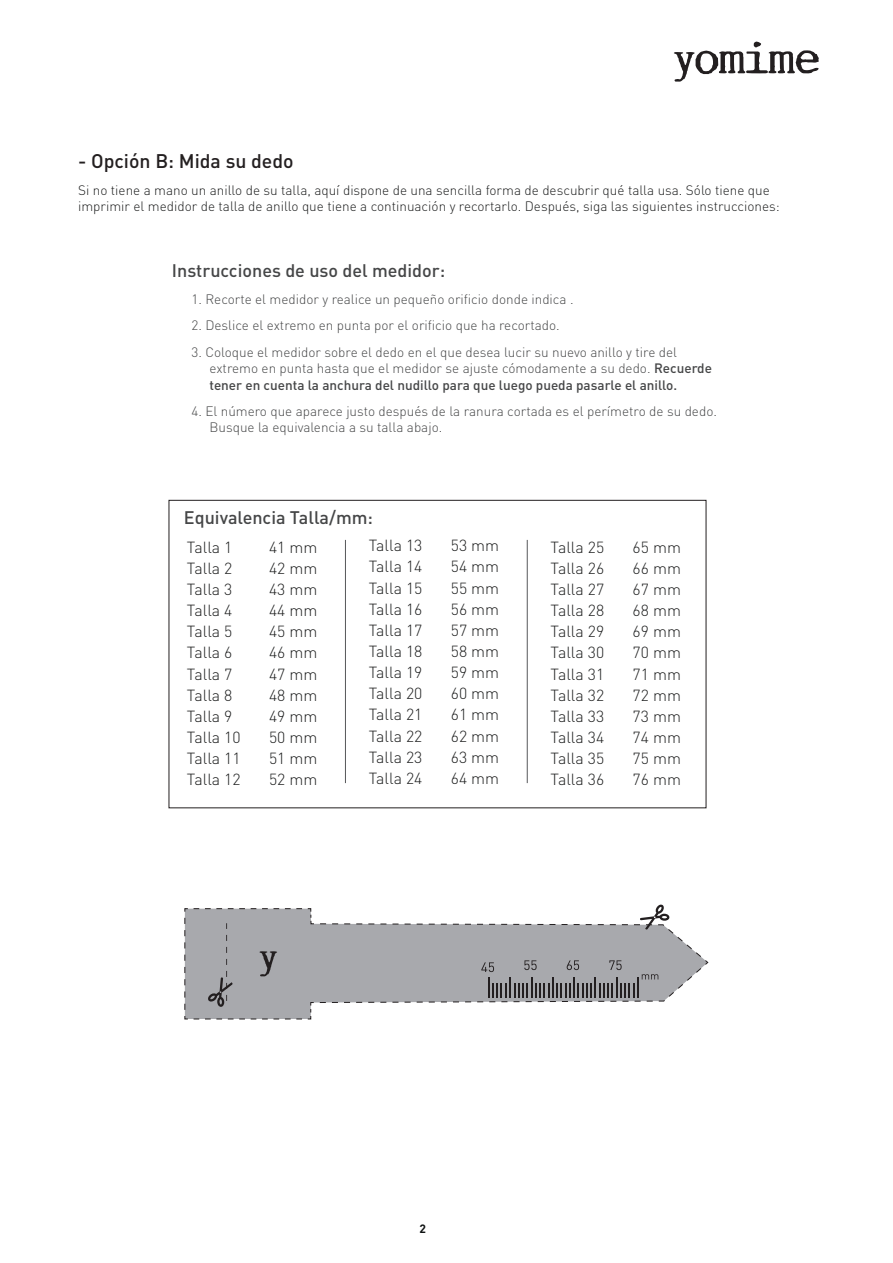
<style>
.page{position:relative;width:893px;height:1263px;background:#fff}
.page>*{position:absolute;margin:0;border:0;box-sizing:border-box;transform-origin:0 0}
.t1{font:500 19.5px "DIN Pro";color:#231f20}
.t2{font:500 18px "DIN Pro";color:#454647}
.t3{font:300 15.9px "DIN Pro";color:#1d1e1e}
.t4{font:300 13.5px/16.2px "DIN Pro";color:#454647}
.t5{font:300 13.5px/16.2px "DIN Pro";color:#1d1e1e}
.t6{font:700 12px "DIN Pro";color:#0f1313}
.s1{font-weight:500}
</style>
<div class="page">
<svg style="left:184px;top:904px;width:525px;height:116px"></svg>
<svg style="left:674px;top:42px;width:145px;height:40px"></svg>
<div style="left:169px;top:500px;width:537px;height:308px;border:1px solid #231f20"></div>
<hr style="left:345px;top:540px;width:1px;height:243px;background:#57585a">
<hr style="left:527px;top:540px;width:1px;height:243px;background:#57585a">
<h1 class="t1" style="left:78px;top:148px;width:217px">- Opción B: Mida su dedo</h1>
<p class="t5" style="left:78px;top:182px;width:703px">Si no tiene a mano un anillo de su talla, aquí dispone de una sencilla forma de descubrir qué talla usa. Sólo tiene que imprimir el medidor de talla de anillo que tiene a continuación y recortarlo. Después, siga las siguientes instrucciones:</p>
<h2 class="t2" style="left:172px;top:258px;width:275px">Instrucciones de uso del medidor:</h2>
<p class="t4" style="left:191px;top:290px;width:384px">1. Recorte el medidor y realice un pequeño orificio donde indica .</p>
<p class="t4" style="left:191px;top:317px;width:370px">2. Deslice el extremo en punta por el orificio que ha recortado.</p>
<p class="t4" style="left:209px;top:344px;width:504px;text-indent:-18px">3. Coloque el medidor sobre el dedo en el que desea lucir su nuevo anillo y tire del extremo en punta hasta que el medidor se ajuste cómodamente a su dedo. <span class="s1">Recuerde tener en cuenta la anchura del nudillo para que luego pueda pasarle el anillo.</span></p>
<p class="t4" style="left:209px;top:403px;width:509px;text-indent:-18px">4. El número que aparece justo después de la ranura cortada es el perímetro de su dedo.<br>Busque la equivalencia a su talla abajo.</p>
<h2 class="t2" style="left:184px;top:505px;width:191px">Equivalencia Talla/mm:</h2>
<p class="t3" style="left:187px;top:536px;width:47px">Talla 1</p>
<p class="t3" style="left:269px;top:536px;width:50px">41 mm</p>
<p class="t3" style="left:187px;top:557px;width:47px">Talla 2</p>
<p class="t3" style="left:269px;top:557px;width:50px">42 mm</p>
<p class="t3" style="left:187px;top:578px;width:47px">Talla 3</p>
<p class="t3" style="left:269px;top:578px;width:50px">43 mm</p>
<p class="t3" style="left:187px;top:600px;width:47px">Talla 4</p>
<p class="t3" style="left:269px;top:600px;width:50px">44 mm</p>
<p class="t3" style="left:187px;top:621px;width:47px">Talla 5</p>
<p class="t3" style="left:269px;top:621px;width:50px">45 mm</p>
<p class="t3" style="left:187px;top:642px;width:47px">Talla 6</p>
<p class="t3" style="left:269px;top:642px;width:50px">46 mm</p>
<p class="t3" style="left:187px;top:663px;width:47px">Talla 7</p>
<p class="t3" style="left:269px;top:663px;width:50px">47 mm</p>
<p class="t3" style="left:187px;top:684px;width:47px">Talla 8</p>
<p class="t3" style="left:269px;top:684px;width:50px">48 mm</p>
<p class="t3" style="left:187px;top:705px;width:47px">Talla 9</p>
<p class="t3" style="left:269px;top:705px;width:50px">49 mm</p>
<p class="t3" style="left:187px;top:726px;width:55px">Talla 10</p>
<p class="t3" style="left:269px;top:726px;width:50px">50 mm</p>
<p class="t3" style="left:187px;top:748px;width:55px">Talla 11</p>
<p class="t3" style="left:269px;top:748px;width:50px">51 mm</p>
<p class="t3" style="left:187px;top:769px;width:55px">Talla 12</p>
<p class="t3" style="left:269px;top:769px;width:50px">52 mm</p>
<p class="t3" style="left:369px;top:535px;width:55px">Talla 13</p>
<p class="t3" style="left:451px;top:535px;width:50px">53 mm</p>
<p class="t3" style="left:369px;top:556px;width:55px">Talla 14</p>
<p class="t3" style="left:451px;top:556px;width:50px">54 mm</p>
<p class="t3" style="left:369px;top:577px;width:55px">Talla 15</p>
<p class="t3" style="left:451px;top:577px;width:50px">55 mm</p>
<p class="t3" style="left:369px;top:598px;width:55px">Talla 16</p>
<p class="t3" style="left:451px;top:598px;width:50px">56 mm</p>
<p class="t3" style="left:369px;top:619px;width:55px">Talla 17</p>
<p class="t3" style="left:451px;top:619px;width:50px">57 mm</p>
<p class="t3" style="left:369px;top:640px;width:55px">Talla 18</p>
<p class="t3" style="left:451px;top:640px;width:50px">58 mm</p>
<p class="t3" style="left:369px;top:661px;width:55px">Talla 19</p>
<p class="t3" style="left:451px;top:661px;width:50px">59 mm</p>
<p class="t3" style="left:369px;top:683px;width:55px">Talla 20</p>
<p class="t3" style="left:451px;top:683px;width:50px">60 mm</p>
<p class="t3" style="left:369px;top:704px;width:55px">Talla 21</p>
<p class="t3" style="left:451px;top:704px;width:50px">61 mm</p>
<p class="t3" style="left:369px;top:725px;width:55px">Talla 22</p>
<p class="t3" style="left:451px;top:725px;width:50px">62 mm</p>
<p class="t3" style="left:369px;top:746px;width:55px">Talla 23</p>
<p class="t3" style="left:451px;top:746px;width:50px">63 mm</p>
<p class="t3" style="left:369px;top:767px;width:55px">Talla 24</p>
<p class="t3" style="left:451px;top:767px;width:50px">64 mm</p>
<p class="t3" style="left:550px;top:536px;width:55px">Talla 25</p>
<p class="t3" style="left:633px;top:536px;width:50px">65 mm</p>
<p class="t3" style="left:550px;top:557px;width:55px">Talla 26</p>
<p class="t3" style="left:633px;top:557px;width:50px">66 mm</p>
<p class="t3" style="left:550px;top:578px;width:55px">Talla 27</p>
<p class="t3" style="left:633px;top:578px;width:50px">67 mm</p>
<p class="t3" style="left:550px;top:600px;width:55px">Talla 28</p>
<p class="t3" style="left:633px;top:600px;width:50px">68 mm</p>
<p class="t3" style="left:550px;top:621px;width:55px">Talla 29</p>
<p class="t3" style="left:633px;top:621px;width:50px">69 mm</p>
<p class="t3" style="left:550px;top:642px;width:55px">Talla 30</p>
<p class="t3" style="left:633px;top:642px;width:50px">70 mm</p>
<p class="t3" style="left:550px;top:663px;width:55px">Talla 31</p>
<p class="t3" style="left:633px;top:663px;width:50px">71 mm</p>
<p class="t3" style="left:550px;top:684px;width:55px">Talla 32</p>
<p class="t3" style="left:633px;top:684px;width:50px">72 mm</p>
<p class="t3" style="left:550px;top:705px;width:55px">Talla 33</p>
<p class="t3" style="left:633px;top:705px;width:50px">73 mm</p>
<p class="t3" style="left:550px;top:726px;width:55px">Talla 34</p>
<p class="t3" style="left:633px;top:726px;width:50px">74 mm</p>
<p class="t3" style="left:550px;top:748px;width:55px">Talla 35</p>
<p class="t3" style="left:633px;top:748px;width:50px">75 mm</p>
<p class="t3" style="left:550px;top:769px;width:55px">Talla 36</p>
<p class="t3" style="left:633px;top:769px;width:50px">76 mm</p>
<p class="t6" style="left:419px;top:1220px;width:8px">2</p>
</div>
